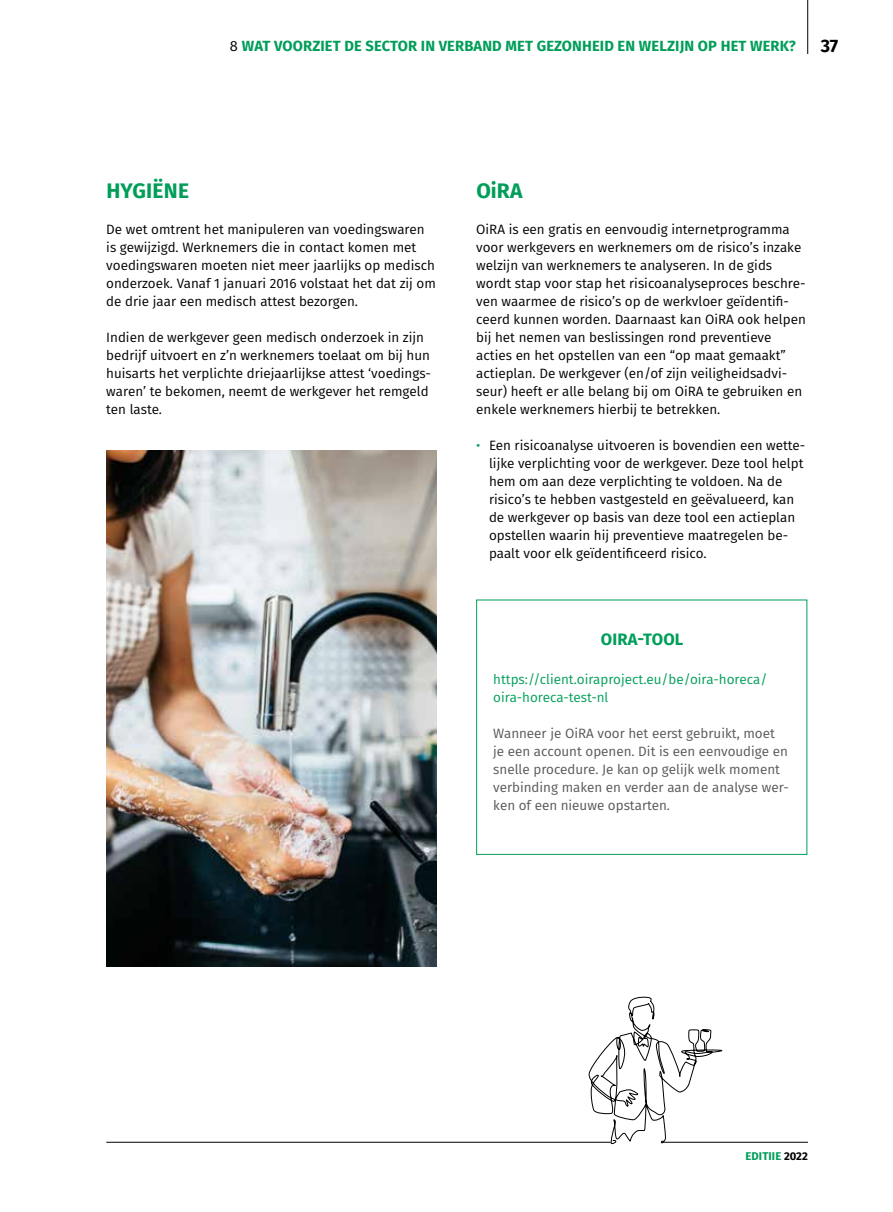
<style>
.page{position:relative;width:893px;height:1212px;background:#fff}
.page>*{position:absolute;margin:0;border:0;box-sizing:border-box;transform-origin:0 0}
.t1{font:700 21px "Fira Sans";letter-spacing:.01em;color:#009e59}
.t2{font:700 18px "Fira Sans";color:#000}
.t3{font:700 16.5px "Fira Sans";letter-spacing:.01em;color:#009e59}
.t4{font:700 14.7px "Fira Sans";letter-spacing:.01em;color:#009e59}
.t5{font:13.5px/18px "Fira Sans";color:#000}
.t6{font:13.5px/18px "Fira Sans";color:#575756}
.t7{font:13.5px/18px "Fira Sans";color:#009e59}
.t8{font:700 11.25px "Fira Sans";letter-spacing:.01em;color:#009e59}
.s1{font-weight:400;color:#000}
.s2{color:#009e59}
.s3{color:#000}
</style>
<div class="page">
<hr style="left:807px;top:0;width:1px;height:54px;background:#000">
<div style="left:476px;top:600px;width:331px;height:255px;border:1px solid #009e59"></div>
<img style="left:106px;top:451px;width:331px;height:516px">
<hr style="left:106px;top:1142px;width:505px;height:1px;background:#000">
<svg style="left:588px;top:996px;width:138px;height:149px"></svg>
<hr style="left:662px;top:1142px;width:146px;height:1px;background:#000">
<p class="t4" style="left:230px;top:33px;width:568px"><span class="s1">8</span> WAT VOORZIET DE SECTOR IN VERBAND MET GEZONHEID EN WELZIJN OP HET WERK?</p>
<h2 class="t2" style="left:821px;top:30px;width:19px">37</h2>
<h1 class="t1" style="left:106px;top:173px;width:84px">HYGIËNE</h1>
<p class="t5" style="left:106px;top:220px;width:331px">De wet omtrent het manipuleren van voedingswaren is gewijzigd. Werknemers die in contact komen met voedingswaren moeten niet meer jaarlijks op medisch onderzoek. Vanaf 1 januari 2016 volstaat het dat zij om de drie jaar een medisch attest bezorgen.</p>
<p class="t5" style="left:106px;top:328px;width:326px">Indien de werkgever geen medisch onderzoek in zijn bedrijf uitvoert en z’n werknemers toelaat om bij hun huisarts het verplichte driejaarlijkse attest ‘voedings&shy;waren’ te bekomen, neemt de werkgever het remgeld ten laste.</p>
<h1 class="t1" style="left:476px;top:173px;width:48px">OiRA</h1>
<p class="t5" style="left:476px;top:220px;width:331px">OiRA is een gratis en eenvoudig internetprogramma voor werkgevers en werknemers om de risico’s inzake welzijn van werknemers te analyseren. In de gids wordt stap voor stap het risicoanalyseproces beschre&shy;ven waarmee de risico’s op de werkvloer geïdentifi&shy;ceerd kunnen worden. Daarnaast kan OiRA ook helpen bij het nemen van beslissingen rond preventieve acties en het opstellen van een “op maat gemaakt” actieplan. De werkgever (en/of zijn veiligheidsadvi&shy;seur) heeft er alle belang bij om OiRA te gebruiken en enkele werknemers hierbij te betrekken.</p>
<p class="t5" style="left:489px;top:436px;width:318px;text-indent:-13px"><span class="s2">•</span> Een risicoanalyse uitvoeren is bovendien een wette&shy;lijke verplichting voor de werkgever. Deze tool helpt hem om aan deze verplichting te voldoen. Na de risico’s te hebben vastgesteld en geëvalueerd, kan de werkgever op basis van deze tool een actieplan opstellen waarin hij preventieve maatregelen be&shy;paalt voor elk geïdentificeerd risico.</p>
<p class="t3" style="left:601px;top:625px;width:84px">OIRA-TOOL</p>
<p class="t7" style="left:493px;top:670px;width:276px">https://client.oiraproject.eu/be/oira-horeca/ oira-horeca-test-nl</p>
<p class="t6" style="left:493px;top:724px;width:297px">Wanneer je OiRA voor het eerst gebruikt, moet je een account openen. Dit is een eenvoudige en snelle procedure. Je kan op gelijk welk moment verbinding maken en verder aan de analyse wer&shy;ken of een nieuwe opstarten.</p>
<p class="t8" style="left:745px;top:1146px;width:64px">EDITIIE <span class="s3">2022</span></p>
</div>
